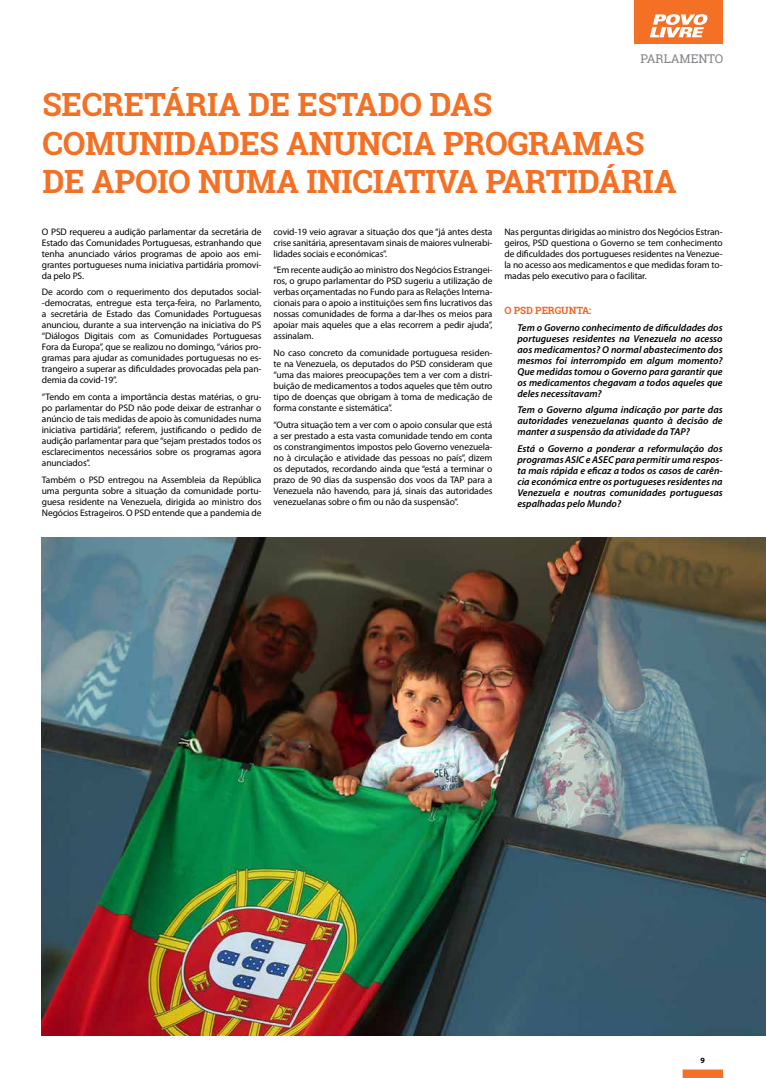
<style>
.page{position:relative;width:766px;height:1078px;background:#fff}
.page>*{position:absolute;margin:0;border:0;box-sizing:border-box;transform-origin:0 0}
.t1{font:700 32px/38.4px "Roboto Slab";letter-spacing:-.01em;color:#f37024}
.t2{font:12px "Roboto Slab";color:#808285}
.t3{font:italic 600 10px/11px "Myriad Pro";color:#000;text-align:justify}
.t4{font:700 10px "Roboto Slab";letter-spacing:-.01em;color:#f26522}
.t5{font:9.5px/11px "Myriad Pro";letter-spacing:-.01em;color:#000;text-align:justify}
.t6{font:700 8px "Myriad Pro";color:#000}
</style>
<div class="page">
<div style="left:682px;top:1069px;width:40px;height:8px;background:#f37024;border:1px solid #f37024"></div>
<img style="left:42px;top:537px;width:723px;height:498px">
<div style="left:634px;top:0;width:88px;height:44px;background:#f37024"></div>
<svg style="left:650px;top:14px;width:57px;height:23px"></svg>
<p class="t2" style="left:640px;top:51px;width:84px">PARLAMENTO</p>
<h1 class="t1" style="left:43px;top:85px;width:635px">SECRETÁRIA DE ESTADO DAS<br>COMUNIDADES ANUNCIA PROGRAMAS<br>DE APOIO NUMA INICIATIVA PARTIDÁRIA</h1>
<p class="t5" style="left:42px;top:226px;width:221px">O PSD requereu a audição parlamentar da secretária de Estado das Comunidades Portuguesas, estranhando que tenha anunciado vários programas de apoio aos emi&shy;grantes portugueses numa iniciativa partidária promovi&shy;da pelo PS.</p>
<p class="t5" style="left:42px;top:286px;width:221px">De acordo com o requerimento dos deputados social--democratas, entregue esta terça-feira, no Parlamento, a secretária de Estado das Comunidades Portuguesas anunciou, durante a sua intervenção na iniciativa do PS “Diálogos Digitais com as Comunidades Portuguesas Fora da Europa”, que se realizou no domingo, “vários pro&shy;gramas para ajudar as comunidades portuguesas no es&shy;trangeiro a superar as dificuldades provocadas pela pan&shy;demia da covid-19”.</p>
<p class="t5" style="left:42px;top:391px;width:221px">“Tendo em conta a importância destas matérias, o gru&shy;po parlamentar do PSD não pode deixar de estranhar o anúncio de tais medidas de apoio às comunidades numa iniciativa partidária”, referem, justificando o pedido de audição parlamentar para que “sejam prestados todos os esclarecimentos necessários sobre os programas agora anunciados”.</p>
<p class="t5" style="left:42px;top:474px;width:221px">Também o PSD entregou na Assembleia da República uma pergunta sobre a situação da comunidade portu&shy;guesa residente na Venezuela, dirigida ao ministro dos Negócios Estrageiros. O PSD entende que a pandemia de</p>
<p class="t5" style="left:273px;top:226px;width:220px">covid-19 veio agravar a situação dos que “já antes desta crise sanitária, apresentavam sinais de maiores vulnerabi&shy;lidades sociais e económicas”.</p>
<p class="t5" style="left:273px;top:264px;width:220px">“Em recente audição ao ministro dos Negócios Estrangei&shy;ros, o grupo parlamentar do PSD sugeriu a utilização de verbas orçamentadas no Fundo para as Relações Interna&shy;cionais para o apoio a instituições sem fins lucrativos das nossas comunidades de forma a dar-lhes os meios para apoiar mais aqueles que a elas recorrem a pedir ajuda”, assinalam.</p>
<p class="t5" style="left:273px;top:347px;width:220px">No caso concreto da comunidade portuguesa residen&shy;te na Venezuela, os deputados do PSD consideram que “uma das maiores preocupações tem a ver com a distri&shy;buição de medicamentos a todos aqueles que têm outro tipo de doenças que obrigam à toma de medicação de forma constante e sistemática”.</p>
<p class="t5" style="left:273px;top:419px;width:220px">“Outra situação tem a ver com o apoio consular que está a ser prestado a esta vasta comunidade tendo em conta os constrangimentos impostos pelo Governo venezuela&shy;no à circulação e atividade das pessoas no país”, dizem os deputados, recordando ainda que “está a terminar o prazo de 90 dias da suspensão dos voos da TAP para a Venezuela não havendo, para já, sinais das autoridades venezuelanas sobre o fim ou não da suspensão”.</p>
<p class="t5" style="left:504px;top:226px;width:220px">Nas perguntas dirigidas ao ministro dos Negócios Estran&shy;geiros, PSD questiona o Governo se tem conhecimento de dificuldades dos portugueses residentes na Venezue&shy;la no acesso aos medicamentos e que medidas foram to&shy;madas pelo executivo para o facilitar.</p>
<p class="t4" style="left:504px;top:303px;width:88px">O PSD PERGUNTA:</p>
<p class="t3" style="left:517px;top:321px;width:207px">Tem o Governo conhecimento de dificuldades dos portugueses residentes na Venezuela no acesso aos medicamentos? O normal abastecimento dos mesmos foi interrompido em algum momento?<br>Que medidas tomou o Governo para garantir que os medicamentos chegavam a todos aqueles que deles necessitavam?</p>
<p class="t3" style="left:517px;top:404px;width:207px">Tem o Governo alguma indicação por parte das autoridades venezuelanas quanto à decisão de manter a suspensão da atividade da TAP?</p>
<p class="t3" style="left:517px;top:443px;width:207px">Está o Governo a ponderar a reformulação dos programas ASIC e ASEC para permitir uma respos&shy;ta mais rápida e eficaz a todos os casos de carên&shy;cia económica entre os portugueses residentes na Venezuela e noutras comunidades portuguesas espalhadas pelo Mundo?</p>
<p class="t6" style="left:700px;top:1054px;width:6px">9</p>
</div>
